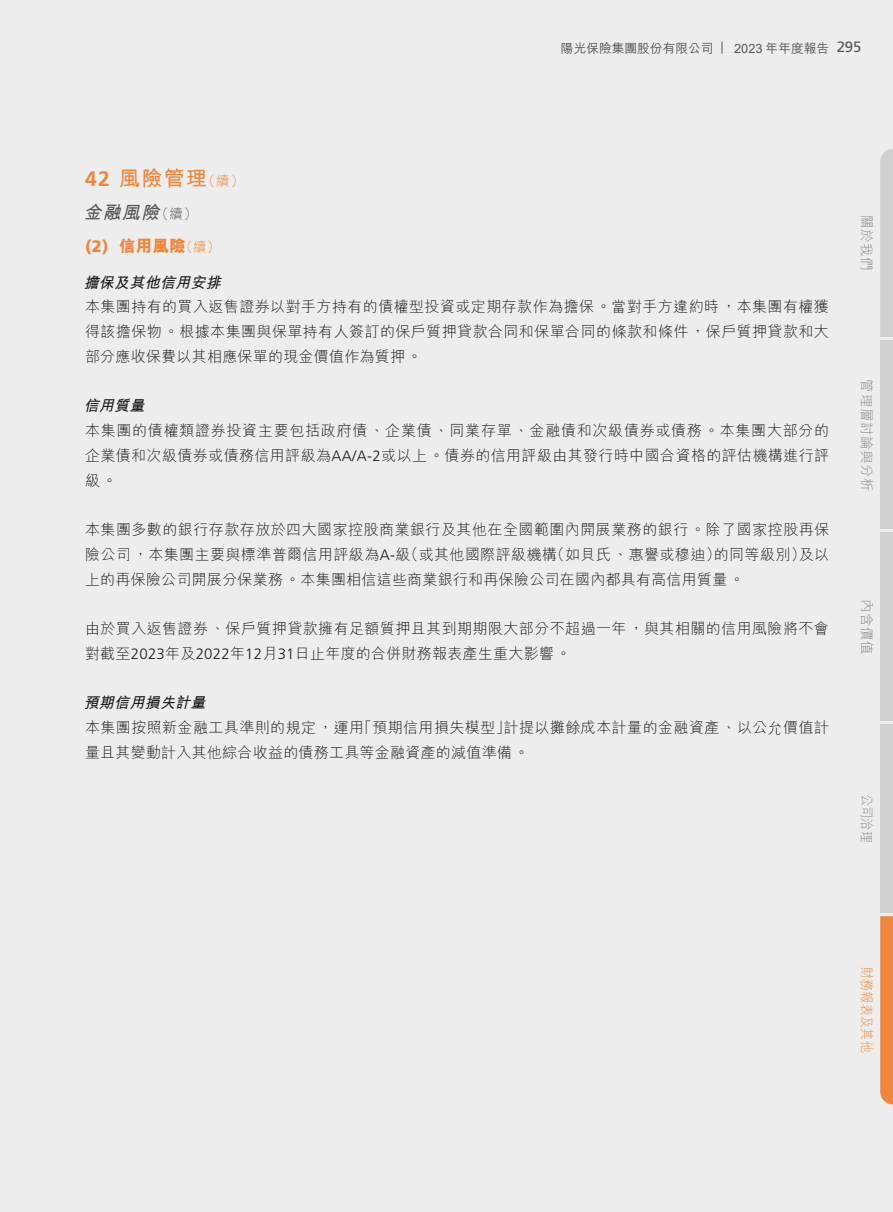
<style>
.page{position:relative;width:893px;height:1212px;background:#ededed}
.page>*{position:absolute;margin:0;border:0;box-sizing:border-box;transform-origin:0 0}
.t1{font:700 21px "M Hei HK";color:#ee863e}
.t2{font:italic 700 18px "M Hei HK";color:#575756}
.t3{font:800 16.5px "M Hei HK";color:#ee863e}
.t4{font:300 15px/24.8px "M Hei HK";letter-spacing:.025em;color:#1c1c1b;text-align:justify}
.t5{font:italic 700 15px "M Hei HK";color:#1c1c1b}
.t6{font:300 13.5px "M Hei HK";letter-spacing:.04em;color:#878787}
.t7{font:300 13.5px "M Hei HK";letter-spacing:.015em;color:#ee863e;scale:.9 1}
.t8{font:300 13.5px "M Hei HK";letter-spacing:.04em;color:#878787;scale:.9 1}
.t9{font:500 12.75px "M Hei HK";letter-spacing:-.005em;color:#575756}
.s1{font-family:"Frutiger LT Std";font-weight:400;font-size:15px}
.s2{font-family:"Frutiger LT Std"}
.s3{font-weight:300;font-size:13.5px}
.s4{font-weight:300;font-style:normal;font-size:13.5px}
.s5{font-family:"Frutiger LT Std";font-weight:900}
</style>
<div class="page">
<div style="left:880px;top:149px;width:13px;height:188px;background:#d0d0d0"></div>
<div style="left:880px;top:341px;width:13px;height:188px;background:#d0d0d0"></div>
<div style="left:880px;top:533px;width:13px;height:188px;background:#d0d0d0"></div>
<div style="left:880px;top:724px;width:13px;height:188px;background:#d0d0d0"></div>
<svg style="left:880px;top:916px;width:13px;height:188px;background:#ed8943"></svg>
<p class="t9" style="left:561px;top:39px;width:302px">陽光保險集團股份有限公司 | 2023 年年度報告 <span class="s1">295</span></p>
<h1 class="t1" style="left:85px;top:163px;width:161px"><span class="s2">42</span> 風險管理<span class="s3">（續）</span></h1>
<p class="t2" style="left:83px;top:199px;width:115px">金融風險<span class="s4">（續）</span></p>
<p class="t3" style="left:85px;top:235px;width:137px"><span class="s5">(2)</span> 信用風險<span class="s3">（續）</span></p>
<p class="t5" style="left:84px;top:271px;width:143px">擔保及其他信用安排</p>
<p class="t4" style="left:85px;top:294px;width:745px">本集團持有的買入返售證券以對手方持有的債權型投資或定期存款作為擔保。當對手方違約時，本集團有權獲得該擔保物。根據本集團與保單持有人簽訂的保戶質押貸款合同和保單合同的條款和條件，保戶質押貸款和大部分應收保費以其相應保單的現金價值作為質押。</p>
<p class="t5" style="left:84px;top:395px;width:67px">信用質量</p>
<p class="t4" style="left:85px;top:418px;width:746px">本集團的債權類證券投資主要包括政府債、企業債、同業存單、金融債和次級債券或債務。本集團大部分的企業債和次級債券或債務信用評級為<span class="s2">AA/A-2</span>或以上。債券的信用評級由其發行時中國合資格的評估機構進行評級。</p>
<p class="t4" style="left:85px;top:517px;width:746px">本集團多數的銀行存款存放於四大國家控股商業銀行及其他在全國範圍內開展業務的銀行。除了國家控股再保險公司，本集團主要與標準普爾信用評級為<span class="s2">A-</span>級（或其他國際評級機構（如貝氏、惠譽或穆迪）的同等級別）及以上的再保險公司開展分保業務。本集團相信這些商業銀行和再保險公司在國內都具有高信用質量。</p>
<p class="t4" style="left:85px;top:616px;width:745px">由於買入返售證券、保戶質押貸款擁有足額質押且其到期期限大部分不超過一年，與其相關的信用風險將不會對截至<span class="s2">2023</span>年及<span class="s2">2022</span>年<span class="s2">12</span>月<span class="s2">31</span>日止年度的合併財務報表產生重大影響。</p>
<p class="t5" style="left:84px;top:692px;width:128px">預期信用損失計量</p>
<p class="t4" style="left:85px;top:715px;width:746px">本集團按照新金融工具準則的規定，運用「預期信用損失模型」計提以攤餘成本計量的金融資產、以公允價值計量且其變動計入其他綜合收益的債務工具等金融資產的減值準備。</p>
<p class="t6" style="left:876px;top:215px;width:57px;rotate:90deg">關於我們</p>
<p class="t6" style="left:876px;top:379px;width:113px;rotate:90deg">管理層討論與分析</p>
<p class="t6" style="left:876px;top:599px;width:57px;rotate:90deg">內含價值</p>
<p class="t8" style="left:876px;top:794px;width:56px;rotate:90deg">公司治理</p>
<p class="t7" style="left:876px;top:966px;width:97px;rotate:90deg">財務報表及其他</p>
</div>
